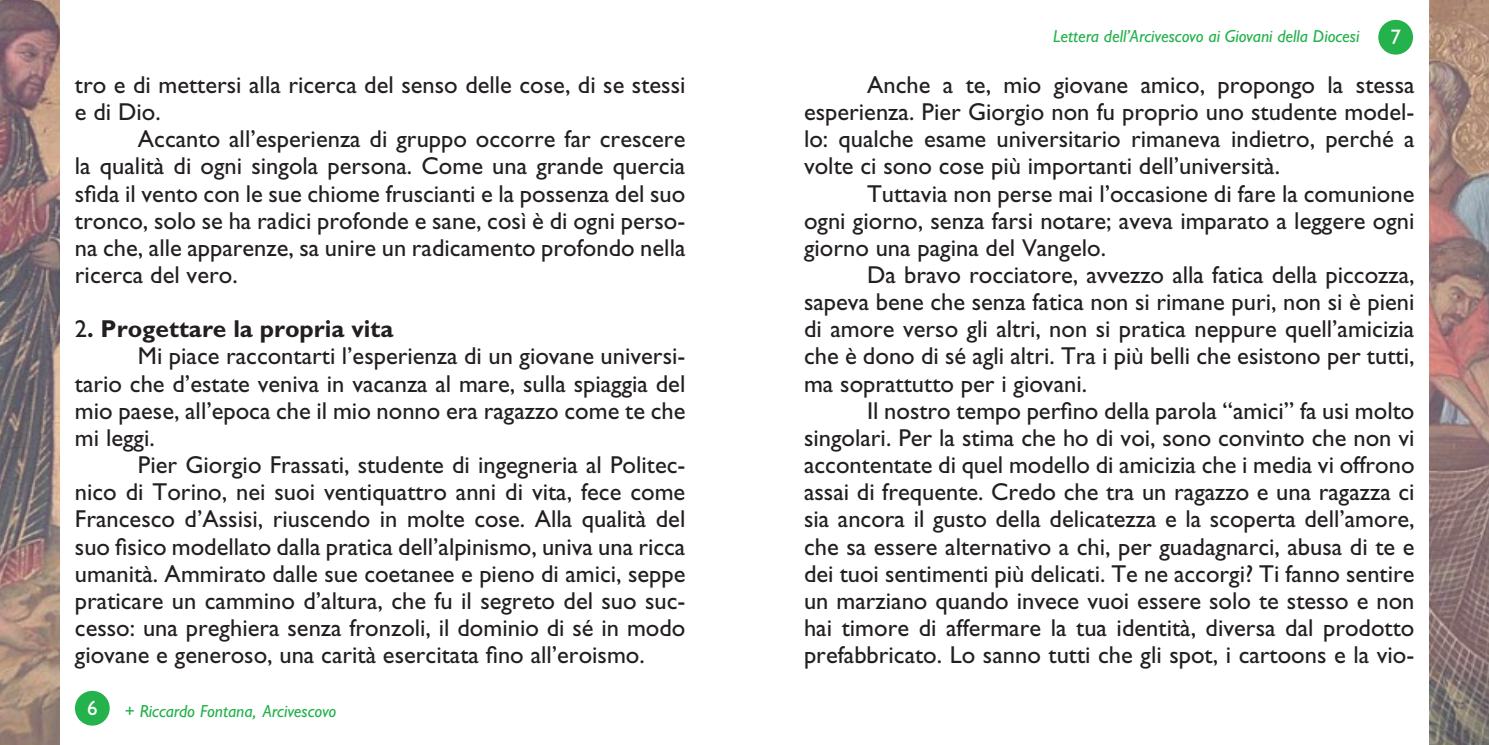
<style>
.page{position:relative;width:1489px;height:745px;background:#fff}
.page>*{position:absolute;margin:0;border:0;box-sizing:border-box;transform-origin:0 0}
.t1{font:24.5px/27.1px "Gill Sans";color:#231f20;text-align:justify}
.t2{font:700 24.5px "Gill Sans";color:#231f20}
.t3{font:21px "Gill Sans";color:#fff}
.t4{font:italic 17.5px "Gill Sans";color:#23b24b}
.s1{font-weight:400}
</style>
<div class="page">
<div style="left:75px;top:690px;width:35px;height:35px;background:#23b24b;border-radius:50%"></div>
<div style="left:1378px;top:20px;width:34px;height:35px;background:#23b24b;border-radius:50%"></div>
<img style="left:0;top:0;width:59px;height:744px">
<img style="left:1429px;top:0;width:59px;height:744px">
<p class="t1" style="left:75px;top:71px;width:612px">tro e di mettersi alla ricerca del senso delle cose, di se stessi e di Dio.</p>
<p class="t1" style="left:75px;top:125px;width:612px;text-indent:63px">Accanto all’esperienza di gruppo occorre far crescere la qualità di ogni singola persona. Come una grande quercia sfida il vento con le sue chiome fruscianti e la possenza del suo tronco, solo se ha radici profonde e sane, così è di ogni perso&shy;na che, alle apparenze, sa unire un radicamento profondo nella ricerca del vero.</p>
<p class="t2" style="left:75px;top:314px;width:320px"><span class="s1">2</span>. Progettare la propria vita</p>
<p class="t1" style="left:75px;top:342px;width:612px;text-indent:63px">Mi piace raccontarti l’esperienza di un giovane universi&shy;tario che d’estate veniva in vacanza al mare, sulla spiaggia del mio paese, all’epoca che il mio nonno era ragazzo come te che mi leggi.</p>
<p class="t1" style="left:75px;top:451px;width:612px;text-indent:63px">Pier Giorgio Frassati, studente di ingegneria al Politec&shy;nico di Torino, nei suoi ventiquattro anni di vita, fece come Francesco d’Assisi, riuscendo in molte cose. Alla qualità del suo fisico modellato dalla pratica dell’alpinismo, univa una ricca umanità. Ammirato dalle sue coetanee e pieno di amici, seppe praticare un cammino d’altura, che fu il segreto del suo suc&shy;cesso: una preghiera senza fronzoli, il dominio di sé in modo giovane e generoso, una carità esercitata fino all’eroismo.</p>
<p class="t3" style="left:87px;top:695px;width:12px">6</p>
<p class="t4" style="left:125px;top:701px;width:213px">+ Riccardo Fontana, Arcivescovo</p>
<p class="t4" style="left:1053px;top:26px;width:307px">Lettera dell’Arcivescovo ai Giovani della Diocesi</p>
<p class="t3" style="left:1390px;top:25px;width:12px">7</p>
<p class="t1" style="left:804px;top:71px;width:612px;text-indent:63px">Anche a te, mio giovane amico, propongo la stessa esperienza. Pier Giorgio non fu proprio uno studente model&shy;lo: qualche esame universitario rimaneva indietro, perché a volte ci sono cose più importanti dell’università.</p>
<p class="t1" style="left:804px;top:180px;width:612px;text-indent:63px">Tuttavia non perse mai l’occasione di fare la comunione ogni giorno, senza farsi notare; aveva imparato a leggere ogni giorno una pagina del Vangelo.</p>
<p class="t1" style="left:804px;top:261px;width:612px;text-indent:63px">Da bravo rocciatore, avvezzo alla fatica della piccozza, sapeva bene che senza fatica non si rimane puri, non si è pieni di amore verso gli altri, non si pratica neppure quell’amicizia che è dono di sé agli altri. Tra i più belli che esistono per tutti, ma soprattutto per i giovani.</p>
<p class="t1" style="left:804px;top:397px;width:612px;text-indent:63px">Il nostro tempo perfino della parola “amici” fa usi molto singolari. Per la stima che ho di voi, sono convinto che non vi accontentate di quel modello di amicizia che i media vi offrono assai di frequente. Credo che tra un ragazzo e una ragazza ci sia ancora il gusto della delicatezza e la scoperta dell’amore, che sa essere alternativo a chi, per guadagnarci, abusa di te e dei tuoi sentimenti più delicati. Te ne accorgi? Ti fanno sentire un marziano quando invece vuoi essere solo te stesso e non hai timore di affermare la tua identità, diversa dal prodotto prefabbricato. Lo sanno tutti che gli spot, i cartoons e la vio-</p>
</div>
